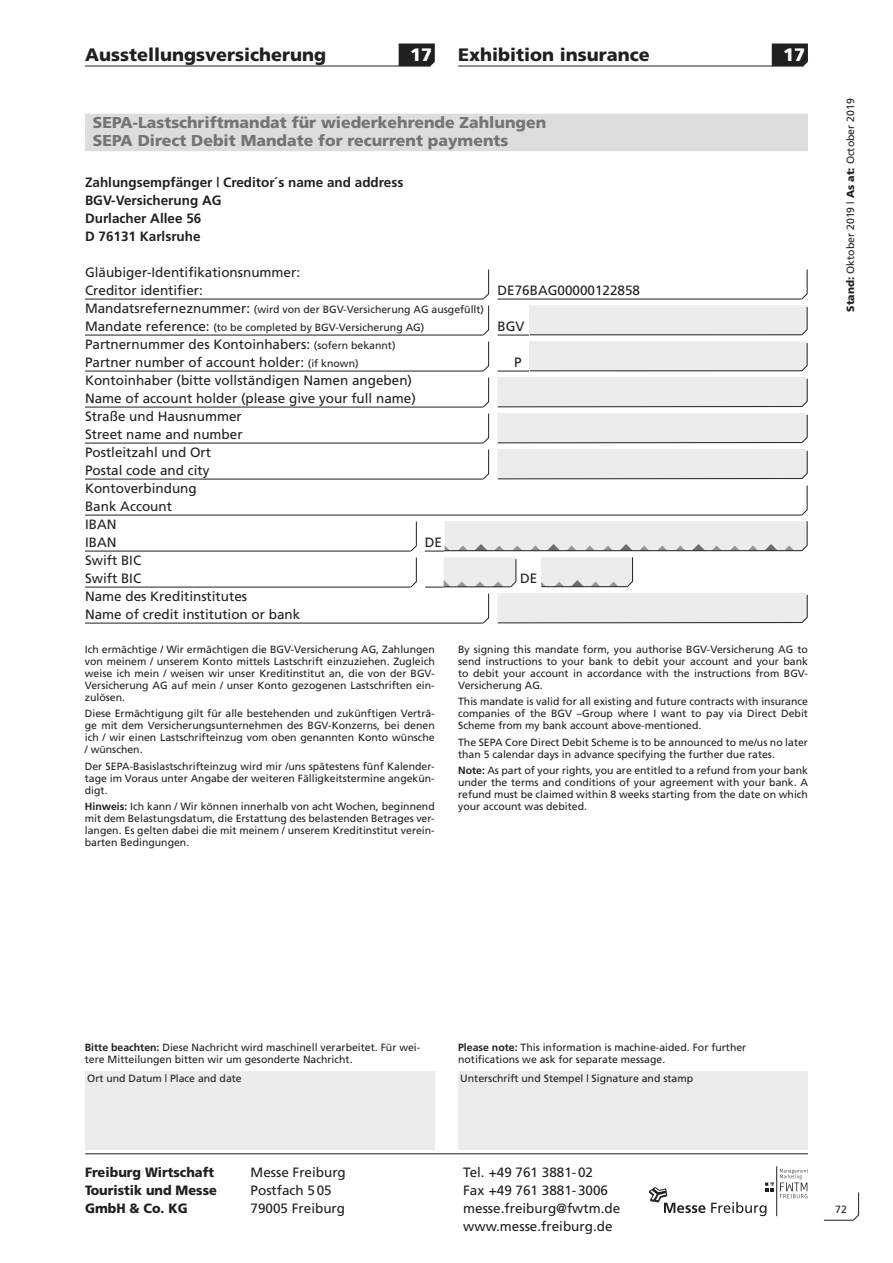
<style>
.page{position:relative;width:893px;height:1263px;background:#fff}
.page>*{position:absolute;margin:0;border:0;box-sizing:border-box;transform-origin:0 0}
.t1{font:900 18px "Frutiger";color:#231f20}
.t2{font:900 18px "Frutiger";color:#fff}
.Artikel_Zwischentite{font:900 15.75px "Frutiger";color:#727477}
.Artikel_1-5sp_2Zeile{font:13.5px/18px "Frutiger";color:#231f20}
.basic{font:700 13.5px "Frutiger";color:#231f20}
.t3{font:900 13.5px/18px "Frutiger";color:#231f20;scale:.95 1}
.Kleiner_Text_7_pt{font:10.5px/12px "Frutiger";color:#231f20;text-align:justify}
.Artikel_1-5sp_2Zeile-2{font:10.5px "Frutiger";color:#231f20}
.basic-2{font:10.5px "Frutiger";color:#231f20}
.s1{font-size:13.5px}
.s2{font-size:10.5px}
.s3{font-weight:700}
.s4{font-weight:900}
</style>
<div class="page">
<hr style="left:85px;top:66px;width:346px;height:1px;background:#231f20">
<svg style="left:399px;top:44px;width:36px;height:22px"></svg>
<hr style="left:458px;top:66px;width:346px;height:1px;background:#231f20">
<svg style="left:772px;top:44px;width:36px;height:22px"></svg>
<hr style="left:85px;top:1153px;width:723px;height:1px;background:#231f20">
<svg style="left:824px;top:1192px;width:35px;height:29px"></svg>
<div style="left:85px;top:114px;width:723px;height:19px;background:#dcdddf"></div>
<div style="left:85px;top:132px;width:723px;height:19px;background:#dcdddf"></div>
<hr style="left:85px;top:299px;width:398px;height:1px;background:#231f20">
<hr style="left:85px;top:335px;width:398px;height:1px;background:#231f20">
<hr style="left:85px;top:371px;width:398px;height:1px;background:#231f20">
<hr style="left:85px;top:407px;width:398px;height:1px;background:#231f20">
<hr style="left:85px;top:443px;width:398px;height:1px;background:#231f20">
<hr style="left:85px;top:479px;width:398px;height:1px;background:#231f20">
<hr style="left:85px;top:515px;width:716px;height:1px;background:#231f20">
<hr style="left:85px;top:551px;width:326px;height:1px;background:#231f20">
<hr style="left:85px;top:587px;width:326px;height:1px;background:#231f20">
<hr style="left:85px;top:623px;width:398px;height:1px;background:#231f20">
<svg style="left:410px;top:521px;width:7px;height:67px"></svg>
<svg style="left:425px;top:269px;width:383px;height:355px"></svg>
<hr style="left:498px;top:622px;width:304px;height:1px;background:#231f20">
<svg style="left:765px;top:1182px;width:9px;height:9px"></svg>
<hr style="left:776px;top:1166px;width:1px;height:50px;background:#231f20">
<svg style="left:780px;top:1169px;width:28px;height:29px"></svg>
<svg style="left:711px;top:1202px;width:55px;height:14px"></svg>
<svg style="left:649px;top:1187px;width:56px;height:26px"></svg>
<div style="left:85px;top:1071px;width:350px;height:78px;background:#ececee"></div>
<div style="left:458px;top:1071px;width:350px;height:78px;background:#ececee"></div>
<p class="t1" style="left:85px;top:43px;width:243px">Ausstellungsversicherung</p>
<p class="t2" style="left:410px;top:43px;width:24px">17</p>
<p class="t1" style="left:458px;top:43px;width:193px">Exhibition insurance</p>
<p class="t2" style="left:783px;top:43px;width:24px">17</p>
<p class="Artikel_Zwischentite" style="left:93px;top:113px;width:455px">SEPA-Lastschriftmandat für wiederkehrende Zahlungen</p>
<p class="Artikel_Zwischentite" style="left:93px;top:131px;width:417px">SEPA Direct Debit Mandate for recurrent payments</p>
<p class="basic" style="left:85px;top:174px;width:320px">Zahlungsempfänger | Creditor´s name and address</p>
<p class="basic" style="left:85px;top:192px;width:138px">BGV-Versicherung AG</p>
<p class="basic" style="left:85px;top:210px;width:118px">Durlacher Allee 56</p>
<p class="basic" style="left:85px;top:228px;width:117px">D 76131 Karlsruhe</p>
<p class="Artikel_1-5sp_2Zeile" style="left:85px;top:263px;width:217px">Gläubiger-Identifikationsnummer:</p>
<p class="Artikel_1-5sp_2Zeile" style="left:85px;top:281px;width:119px">Creditor identifier:</p>
<p class="Artikel_1-5sp_2Zeile" style="left:497px;top:281px;width:144px">DE76BAG00000122858</p>
<p class="Artikel_1-5sp_2Zeile-2" style="left:85px;top:303px;width:401px"><span class="s1">Mandatsreferneznummer:</span> (wird von der BGV-Versicherung AG ausgefüllt)</p>
<p class="Artikel_1-5sp_2Zeile-2" style="left:85px;top:321px;width:341px"><span class="s1">Mandate reference:</span> (to be completed by BGV-Versicherung AG)</p>
<p class="Artikel_1-5sp_2Zeile" style="left:497px;top:317px;width:28px">BGV</p>
<p class="Artikel_1-5sp_2Zeile" style="left:85px;top:335px;width:312px">Partnernummer des Kontoinhabers: <span class="s2">(sofern bekannt)</span></p>
<p class="Artikel_1-5sp_2Zeile" style="left:85px;top:353px;width:275px">Partner number of account holder: <span class="s2">(if known)</span></p>
<p class="Artikel_1-5sp_2Zeile" style="left:514px;top:353px;width:9px">P</p>
<p class="Artikel_1-5sp_2Zeile" style="left:85px;top:371px;width:329px">Kontoinhaber (bitte vollständigen Namen angeben)</p>
<p class="Artikel_1-5sp_2Zeile" style="left:85px;top:389px;width:332px">Name of account holder (please give your full name)</p>
<p class="Artikel_1-5sp_2Zeile" style="left:85px;top:407px;width:158px">Straße und Hausnummer</p>
<p class="Artikel_1-5sp_2Zeile" style="left:85px;top:425px;width:159px">Street name and number</p>
<p class="Artikel_1-5sp_2Zeile" style="left:85px;top:443px;width:128px">Postleitzahl und Ort</p>
<p class="Artikel_1-5sp_2Zeile" style="left:85px;top:461px;width:126px">Postal code and city</p>
<p class="Artikel_1-5sp_2Zeile" style="left:85px;top:479px;width:113px">Kontoverbindung</p>
<p class="Artikel_1-5sp_2Zeile" style="left:85px;top:497px;width:88px">Bank Account</p>
<p class="Artikel_1-5sp_2Zeile" style="left:85px;top:515px;width:33px">IBAN</p>
<p class="Artikel_1-5sp_2Zeile" style="left:85px;top:533px;width:33px">IBAN</p>
<p class="Artikel_1-5sp_2Zeile" style="left:425px;top:533px;width:19px">DE</p>
<p class="Artikel_1-5sp_2Zeile" style="left:85px;top:551px;width:58px">Swift BIC</p>
<p class="Artikel_1-5sp_2Zeile" style="left:85px;top:569px;width:58px">Swift BIC</p>
<p class="Artikel_1-5sp_2Zeile" style="left:520px;top:569px;width:19px">DE</p>
<p class="Artikel_1-5sp_2Zeile" style="left:85px;top:587px;width:164px">Name des Kreditinstitutes</p>
<p class="Artikel_1-5sp_2Zeile" style="left:85px;top:605px;width:217px">Name of credit institution or bank</p>
<p class="Kleiner_Text_7_pt" style="left:85px;top:643px;width:351px">Ich ermächtige / Wir ermächtigen die BGV-Versicherung AG, Zahlungen von meinem / unserem Konto mittels Lastschrift einzuziehen. Zugleich weise ich mein / weisen wir unser Kreditinstitut an, die von der BGV-Versicherung AG auf mein / unser Konto gezogenen Lastschriften ein&shy;zulösen.</p>
<p class="Kleiner_Text_7_pt" style="left:85px;top:707px;width:351px">Diese Ermächtigung gilt für alle bestehenden und zukünftigen Verträ&shy;ge mit dem Versicherungsunternehmen des BGV-Konzerns, bei denen ich / wir einen Lastschrifteinzug vom oben genannten Konto wünsche / wünschen.</p>
<p class="Kleiner_Text_7_pt" style="left:85px;top:760px;width:351px">Der SEPA-Basislastschrifteinzug wird mir /uns spätestens fünf Kalender&shy;tage im Voraus unter Angabe der weiteren Fälligkeitstermine angekün&shy;digt.</p>
<p class="Kleiner_Text_7_pt" style="left:85px;top:800px;width:351px"><span class="s3">Hinweis:</span> Ich kann / Wir können innerhalb von acht Wochen, beginnend mit dem Belastungsdatum, die Erstattung des belastenden Betrages ver&shy;langen. Es gelten dabei die mit meinem / unserem Kreditinstitut verein&shy;barten Bedingungen.</p>
<p class="Kleiner_Text_7_pt" style="left:458px;top:643px;width:351px">By signing this mandate form, you authorise BGV-Versicherung AG to send instructions to your bank to debit your account and your bank to debit your account in accordance with the instructions from BGV-Versicherung AG.</p>
<p class="Kleiner_Text_7_pt" style="left:458px;top:695px;width:351px">This mandate is valid for all existing and future contracts with insurance companies of the BGV –Group where I want to pay via Direct Debit Scheme from my bank account above-mentioned.</p>
<p class="Kleiner_Text_7_pt" style="left:458px;top:736px;width:351px">The SEPA Core Direct Debit Scheme is to be announced to me/us no later than 5 calendar days in advance specifying the further due rates.</p>
<p class="Kleiner_Text_7_pt" style="left:458px;top:764px;width:351px"><span class="s3">Note:</span> As part of your rights, you are entitled to a refund from your bank under the terms and conditions of your agreement with your bank. A refund must be claimed within 8 weeks starting from the date on which your account was debited.</p>
<p class="Kleiner_Text_7_pt" style="left:845px;top:312px;width:215px;rotate:-90deg"><span class="s4">Stand:</span> Oktober 2019 | <span class="s4">As at:</span> October 2019</p>
<p class="Kleiner_Text_7_pt" style="left:85px;top:1041px;width:337px"><span class="s3">Bitte beachten:</span> Diese Nachricht wird maschinell verarbeitet. Für wei&shy;tere Mitteilungen bitten wir um gesonderte Nachricht.</p>
<p class="Kleiner_Text_7_pt" style="left:458px;top:1041px;width:290px"><span class="s3">Please note:</span> This information is machine-aided. For further notifications we ask for separate message.</p>
<p class="basic-2" style="left:87px;top:1072px;width:156px">Ort und Datum | Place and date</p>
<p class="basic-2" style="left:460px;top:1072px;width:234px">Unterschrift und Stempel | Signature and stamp</p>
<p class="t3" style="left:85px;top:1163px;width:140px">Freiburg Wirtschaft<br>Touristik und Messe<br>GmbH &amp; Co. KG</p>
<p class="Artikel_1-5sp_2Zeile" style="left:251px;top:1163px;width:97px">Messe Freiburg<br>Postfach 505<br>79005 Freiburg</p>
<p class="Artikel_1-5sp_2Zeile" style="left:463px;top:1163px;width:159px">Tel. +49 761 3881-02<br>Fax +49 761 3881-3006 messe.freiburg@fwtm.de www.messe.freiburg.de</p>
<p class="Kleiner_Text_7_pt" style="left:835px;top:1203px;width:13px">72</p>
</div>
